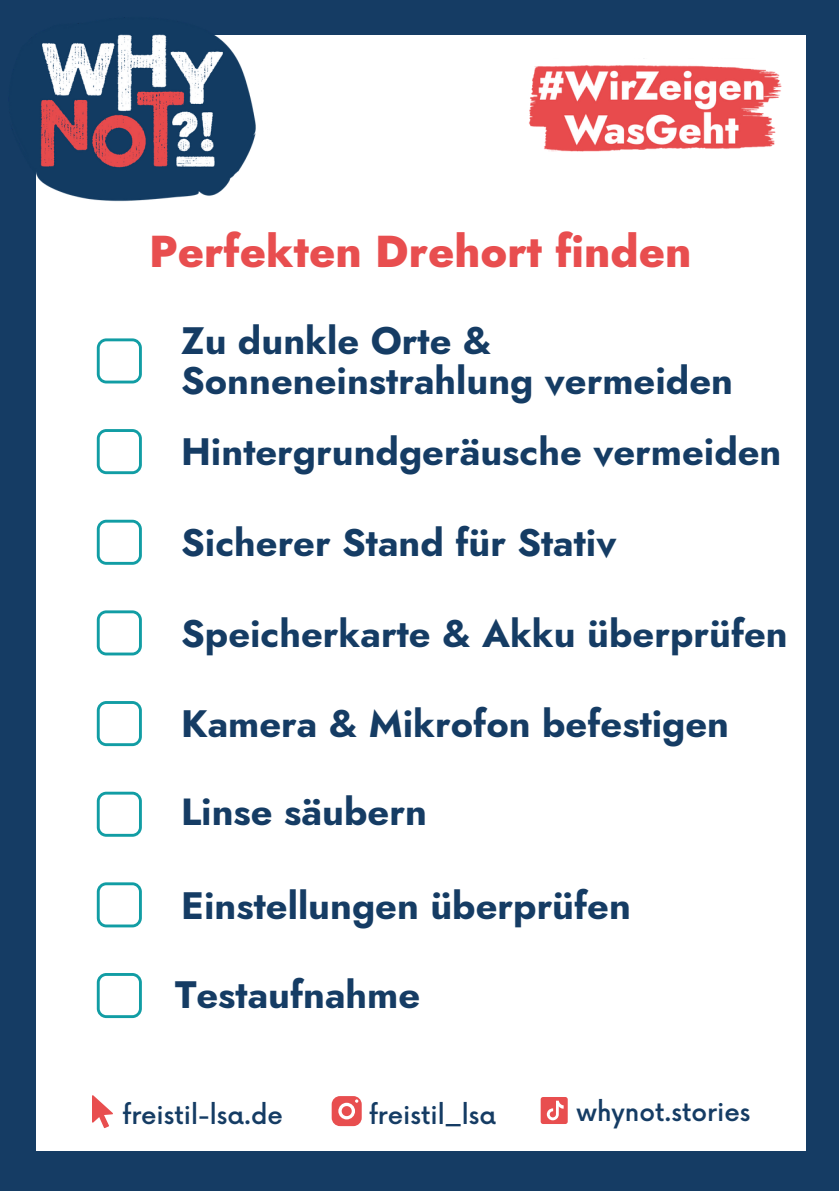
<style>
.page{position:relative;width:839px;height:1191px;background:#fff}
.page>*{position:absolute;margin:0;border:0;box-sizing:border-box;transform-origin:0 0}
.t1{font:800 44.6px "Jost";color:#e84e4f}
.t2{font:700 38px/40.6px "Jost";color:#153c64}
.t3{font:500 24.8px "Now";color:#153c64}
</style>
<div class="page">
<div style="left:0;top:0;width:838px;height:1191px;background:#153c64"></div>
<div style="left:36px;top:36px;width:769px;height:1115px;background:#fff"></div>
<img style="left:36px;top:17px;width:277px;height:185px">
<img style="left:529px;top:65px;width:253px;height:87px">
<svg style="left:92px;top:1095px;width:21px;height:33px"></svg>
<svg style="left:331px;top:1096px;width:31px;height:30px"></svg>
<svg style="left:540px;top:1097px;width:27px;height:27px"></svg>
<svg style="left:97px;top:338px;width:45px;height:45px"></svg>
<svg style="left:97px;top:429px;width:45px;height:45px"></svg>
<svg style="left:97px;top:520px;width:45px;height:45px"></svg>
<svg style="left:97px;top:610px;width:45px;height:45px"></svg>
<svg style="left:97px;top:701px;width:45px;height:45px"></svg>
<svg style="left:97px;top:792px;width:45px;height:45px"></svg>
<svg style="left:97px;top:882px;width:45px;height:45px"></svg>
<svg style="left:97px;top:973px;width:45px;height:45px"></svg>
<p class="t1" style="left:149px;top:219px;width:544px">Perfekten Drehort finden</p>
<p class="t2" style="left:181px;top:320px;width:553px">Zu dunkle Orte &amp;<br>Sonneneinstrahlung vermeiden</p>
<p class="t2" style="left:181px;top:432px;width:602px">Hintergrundgeräusche vermeiden</p>
<p class="t2" style="left:181px;top:522px;width:437px">Sicherer Stand für Stativ</p>
<p class="t2" style="left:181px;top:613px;width:608px">Speicherkarte &amp; Akku überprüfen</p>
<p class="t2" style="left:181px;top:704px;width:549px">Kamera &amp; Mikrofon befestigen</p>
<p class="t2" style="left:181px;top:791px;width:247px">Linse säubern</p>
<p class="t2" style="left:181px;top:885px;width:451px">Einstellungen überprüfen</p>
<p class="t2" style="left:175px;top:974px;width:247px">Testaufnahme</p>
<p class="t3" style="left:122px;top:1102px;width:162px">freistil-lsa.de</p>
<p class="t3" style="left:576px;top:1099px;width:175px">whynot.stories</p>
<p class="t3" style="left:369px;top:1102px;width:128px">freistil_lsa</p>
</div>
